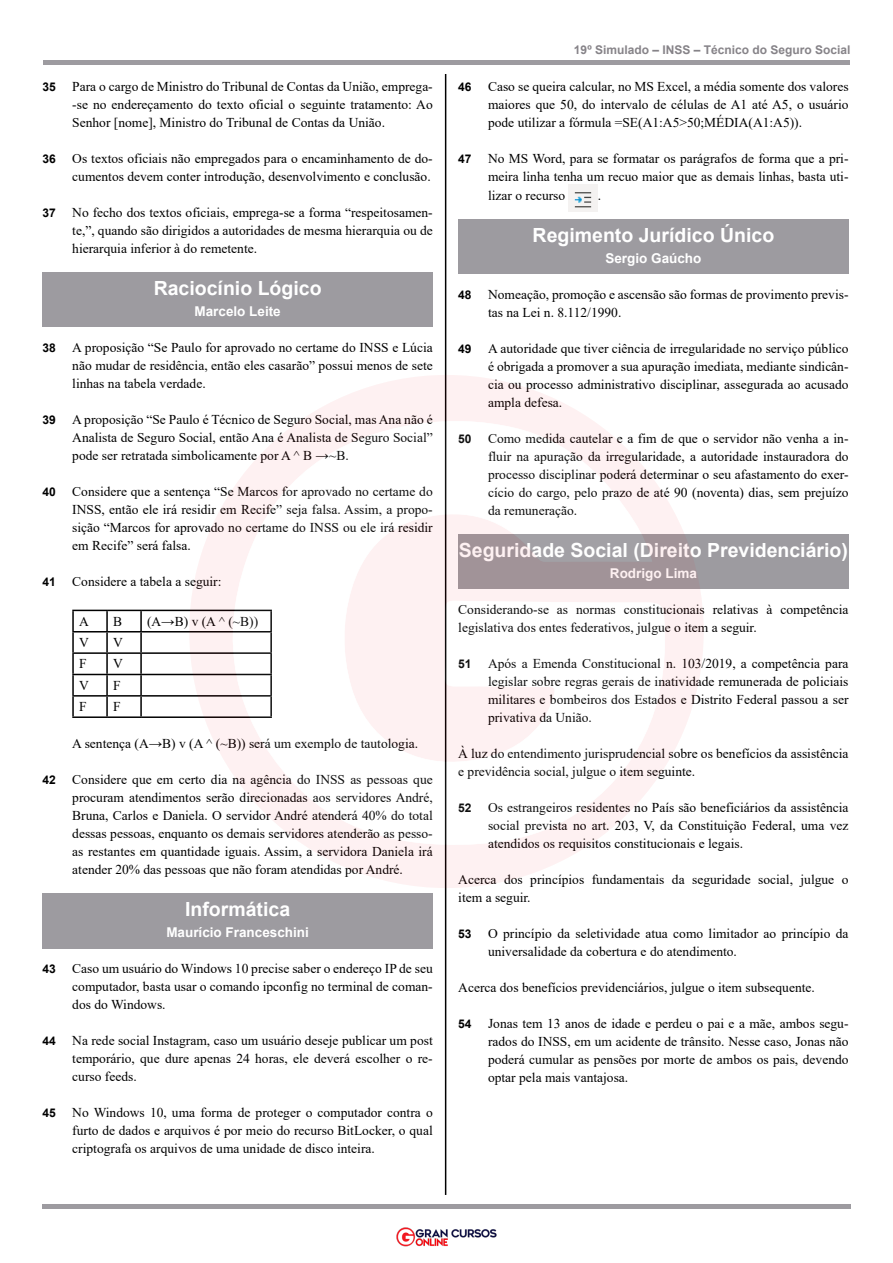
<style>
.page{position:relative;width:893px;height:1263px;background:#fff}
.page>*{position:absolute;margin:0;border:0;box-sizing:border-box;transform-origin:0 0}
.t1{font:700 19.5px "Arial";color:#fff}
.t2{font:13.5px/18px "Times New Roman";color:#000;text-align:justify}
.t3{font:700 13.5px "Arial";color:#fff}
.t4{font:700 12px "Arial";color:#868388}
.s1{font-family:"Arial";font-weight:700;font-size:12px}
</style>
<div class="page">
<hr style="left:445px;top:74px;width:1px;height:1121px;background:#000">
<div style="left:43px;top:60px;width:807px;height:5px;background:#9d9ba0"></div>
<hr style="left:42px;top:1204px;width:809px;height:4px;background:#9d9ba0">
<img style="left:396px;top:1227px;width:101px;height:20px">
<div style="left:43px;top:272px;width:390px;height:35px;background:#9d9ba0"></div>
<div style="left:43px;top:297px;width:390px;height:30px;background:#9d9ba0"></div>
<div style="left:43px;top:893px;width:390px;height:35px;background:#9d9ba0"></div>
<div style="left:43px;top:919px;width:390px;height:29px;background:#9d9ba0"></div>
<hr style="left:72px;top:610px;width:35px;height:1px;background:#000">
<hr style="left:72px;top:611px;width:2px;height:20px;background:#000">
<hr style="left:107px;top:610px;width:34px;height:1px;background:#000">
<hr style="left:106px;top:611px;width:2px;height:20px;background:#000">
<hr style="left:141px;top:610px;width:131px;height:1px;background:#000">
<hr style="left:140px;top:611px;width:2px;height:20px;background:#000">
<hr style="left:72px;top:631px;width:35px;height:1px;background:#000">
<hr style="left:72px;top:632px;width:2px;height:20px;background:#000">
<hr style="left:107px;top:631px;width:34px;height:1px;background:#000">
<hr style="left:106px;top:632px;width:2px;height:20px;background:#000">
<hr style="left:141px;top:631px;width:131px;height:1px;background:#000">
<hr style="left:140px;top:632px;width:2px;height:20px;background:#000">
<hr style="left:72px;top:652px;width:35px;height:2px;background:#000">
<hr style="left:72px;top:654px;width:2px;height:20px;background:#000">
<hr style="left:107px;top:652px;width:34px;height:2px;background:#000">
<hr style="left:106px;top:654px;width:2px;height:20px;background:#000">
<hr style="left:141px;top:652px;width:131px;height:2px;background:#000">
<hr style="left:140px;top:654px;width:2px;height:20px;background:#000">
<hr style="left:72px;top:674px;width:35px;height:1px;background:#000">
<hr style="left:72px;top:675px;width:2px;height:20px;background:#000">
<hr style="left:107px;top:674px;width:34px;height:1px;background:#000">
<hr style="left:106px;top:675px;width:2px;height:20px;background:#000">
<hr style="left:141px;top:674px;width:131px;height:1px;background:#000">
<hr style="left:140px;top:675px;width:2px;height:20px;background:#000">
<hr style="left:72px;top:695px;width:35px;height:2px;background:#000">
<svg style="left:72px;top:697px;width:2px;height:19px"></svg>
<hr style="left:107px;top:695px;width:34px;height:2px;background:#000">
<svg style="left:106px;top:697px;width:2px;height:19px"></svg>
<hr style="left:141px;top:695px;width:131px;height:2px;background:#000">
<svg style="left:140px;top:697px;width:2px;height:19px"></svg>
<hr style="left:72px;top:716px;width:35px;height:2px;background:#000">
<hr style="left:107px;top:716px;width:34px;height:2px;background:#000">
<hr style="left:141px;top:716px;width:131px;height:2px;background:#000">
<div style="left:458px;top:219px;width:390px;height:35px;background:#9d9ba0"></div>
<div style="left:458px;top:244px;width:390px;height:30px;background:#9d9ba0"></div>
<div style="left:458px;top:534px;width:390px;height:35px;background:#9d9ba0"></div>
<div style="left:458px;top:559px;width:390px;height:30px;background:#9d9ba0"></div>
<img style="left:569px;top:185px;width:29px;height:27px">
<svg style="left:189px;top:375px;width:514px;height:513px"></svg>
<svg style="left:219px;top:419px;width:450px;height:427px"></svg>
<p class="t2" style="left:72px;top:77px;width:362px;text-indent:-30px"><span class="s1">35</span> Para o cargo de Ministro do Tribunal de Contas da União, emprega--se no endereçamento do texto oficial o seguinte tratamento: Ao Senhor [nome], Ministro do Tribunal de Contas da União.</p>
<p class="t2" style="left:43px;top:149px;width:392px;text-align:right"><span class="s1">36</span> Os textos oficiais não empregados para o encaminhamento de do&shy;cumentos devem conter introdução, desenvolvimento e conclusão.</p>
<p class="t2" style="left:72px;top:203px;width:362px;text-indent:-30px"><span class="s1">37</span> No fecho dos textos oficiais, emprega-se a forma “respeitosamen&shy;te,”, quando são dirigidos a autoridades de mesma hierarquia ou de hierarquia inferior à do remetente.</p>
<h1 class="t1" style="left:154px;top:274px;width:169px">Raciocínio Lógico</h1>
<p class="t3" style="left:194px;top:301px;width:88px">Marcelo Leite</p>
<p class="t2" style="left:72px;top:338px;width:362px;text-indent:-30px"><span class="s1">38</span> A proposição “Se Paulo for aprovado no certame do INSS e Lúcia não mudar de residência, então eles casarão” possui menos de sete linhas na tabela verdade.</p>
<p class="t2" style="left:72px;top:410px;width:362px;text-indent:-30px"><span class="s1">39</span> A proposição “Se Paulo é Técnico de Seguro Social, mas Ana não é Analista de Seguro Social, então Ana é Analista de Seguro Social” pode ser retratada simbolicamente por A ^ B →~B.</p>
<p class="t2" style="left:72px;top:482px;width:362px;text-indent:-30px"><span class="s1">40</span> Considere que a sentença “Se Marcos for aprovado no certame do INSS, então ele irá residir em Recife” seja falsa. Assim, a propo&shy;sição “Marcos for aprovado no certame do INSS ou ele irá residir em Recife” será falsa.</p>
<p class="t2" style="left:43px;top:572px;width:180px"><span class="s1">41</span> Considere a tabela a seguir:</p>
<p class="t2" style="left:79px;top:612px;width:11px">A</p>
<p class="t2" style="left:113px;top:612px;width:11px">B</p>
<p class="t2" style="left:147px;top:612px;width:113px">(A→B) v (A ^ (~B))</p>
<p class="t2" style="left:79px;top:633px;width:11px">V</p>
<p class="t2" style="left:113px;top:633px;width:11px">V</p>
<p class="t2" style="left:79px;top:654px;width:9px">F</p>
<p class="t2" style="left:113px;top:654px;width:11px">V</p>
<p class="t2" style="left:79px;top:676px;width:11px">V</p>
<p class="t2" style="left:113px;top:676px;width:9px">F</p>
<p class="t2" style="left:79px;top:697px;width:9px">F</p>
<p class="t2" style="left:113px;top:697px;width:9px">F</p>
<p class="t2" style="left:72px;top:734px;width:347px">A sentença (A→B) v (A ^ (~B)) será um exemplo de tautologia.</p>
<p class="t2" style="left:72px;top:770px;width:362px;text-indent:-30px"><span class="s1">42</span> Considere que em certo dia na agência do INSS as pessoas que procuram atendimentos serão direcionadas aos servidores André, Bruna, Carlos e Daniela. O servidor André atenderá 40% do total dessas pessoas, enquanto os demais servidores atenderão as pesso&shy;as restantes em quantidade iguais. Assim, a servidora Daniela irá atender 20% das pessoas que não foram atendidas por André.</p>
<h1 class="t1" style="left:185px;top:895px;width:107px">Informática</h1>
<p class="t3" style="left:166px;top:923px;width:144px">Maurício Franceschini</p>
<p class="t2" style="left:72px;top:959px;width:362px;text-indent:-30px"><span class="s1">43</span> Caso um usuário do Windows 10 precise saber o endereço IP de seu computador, basta usar o comando ipconfig no terminal de coman&shy;dos do Windows.</p>
<p class="t2" style="left:72px;top:1031px;width:362px;text-indent:-30px"><span class="s1">44</span> Na rede social Instagram, caso um usuário deseje publicar um post temporário, que dure apenas 24 horas, ele deverá escolher o re&shy;curso feeds.</p>
<p class="t2" style="left:72px;top:1103px;width:362px;text-indent:-30px"><span class="s1">45</span> No Windows 10, uma forma de proteger o computador contra o furto de dados e arquivos é por meio do recurso BitLocker, o qual criptografa os arquivos de uma unidade de disco inteira.</p>
<p class="t4" style="left:574px;top:41px;width:278px">19º Simulado – INSS – Técnico do Seguro Social</p>
<p class="t2" style="left:488px;top:77px;width:362px;text-indent:-30px"><span class="s1">46</span> Caso se queira calcular, no MS Excel, a média somente dos valores maiores que 50, do intervalo de células de A1 até A5, o usuário pode utilizar a fórmula =SE(A1:A5&gt;50;MÉDIA(A1:A5)).</p>
<p class="t2" style="left:488px;top:148px;width:362px;line-height:18.6px;text-indent:-30px"><span class="s1">47</span> No MS Word, para se formatar os parágrafos de forma que a pri&shy;meira linha tenha um recuo maior que as demais linhas, basta uti&shy;lizar o recurso</p>
<p class="t2" style="left:598px;top:186px;width:5px">.</p>
<h1 class="t1" style="left:533px;top:221px;width:243px">Regimento Jurídico Único</h1>
<p class="t3" style="left:605px;top:249px;width:98px">Sergio Gaúcho</p>
<p class="t2" style="left:488px;top:285px;width:362px;text-indent:-30px"><span class="s1">48</span> Nomeação, promoção e ascensão são formas de provimento previs&shy;tas na Lei n. 8.112/1990.</p>
<p class="t2" style="left:488px;top:339px;width:362px;text-indent:-30px"><span class="s1">49</span> A autoridade que tiver ciência de irregularidade no serviço público é obrigada a promover a sua apuração imediata, mediante sindicân&shy;cia ou processo administrativo disciplinar, assegurada ao acusado ampla defesa.</p>
<p class="t2" style="left:488px;top:429px;width:362px;text-indent:-30px"><span class="s1">50</span> Como medida cautelar e a fim de que o servidor não venha a in&shy;fluir na apuração da irregularidade, a autoridade instauradora do processo disciplinar poderá determinar o seu afastamento do exer&shy;cício do cargo, pelo prazo de até 90 (noventa) dias, sem prejuízo da remuneração.</p>
<h1 class="t1" style="left:459px;top:536px;width:391px">Seguridade Social (Direito Previdenciário)</h1>
<p class="t3" style="left:610px;top:564px;width:89px">Rodrigo Lima</p>
<p class="t2" style="left:458px;top:600px;width:392px">Considerando-se as normas constitucionais relativas à competência legislativa dos entes federativos, julgue o item a seguir.</p>
<p class="t2" style="left:488px;top:654px;width:362px;text-indent:-30px"><span class="s1">51</span> Após a Emenda Constitucional n. 103/2019, a competência para legislar sobre regras gerais de inatividade remunerada de policiais militares e bombeiros dos Estados e Distrito Federal passou a ser privativa da União.</p>
<p class="t2" style="left:458px;top:744px;width:392px">À luz do entendimento jurisprudencial sobre os benefícios da assistência e previdência social, julgue o item seguinte.</p>
<p class="t2" style="left:488px;top:798px;width:362px;text-indent:-30px"><span class="s1">52</span> Os estrangeiros residentes no País são beneficiários da assistência social prevista no art. 203, V, da Constituição Federal, uma vez atendidos os requisitos constitucionais e legais.</p>
<p class="t2" style="left:458px;top:870px;width:392px">Acerca dos princípios fundamentais da seguridade social, julgue o item a seguir.</p>
<p class="t2" style="left:488px;top:924px;width:362px;text-indent:-30px"><span class="s1">53</span> O princípio da seletividade atua como limitador ao princípio da universalidade da cobertura e do atendimento.</p>
<p class="t2" style="left:458px;top:978px;width:358px">Acerca dos benefícios previdenciários, julgue o item subsequente.</p>
<p class="t2" style="left:488px;top:1014px;width:362px;text-indent:-30px"><span class="s1">54</span> Jonas tem 13 anos de idade e perdeu o pai e a mãe, ambos segu&shy;rados do INSS, em um acidente de trânsito. Nesse caso, Jonas não poderá cumular as pensões por morte de ambos os pais, devendo optar pela mais vantajosa.</p>
</div>
